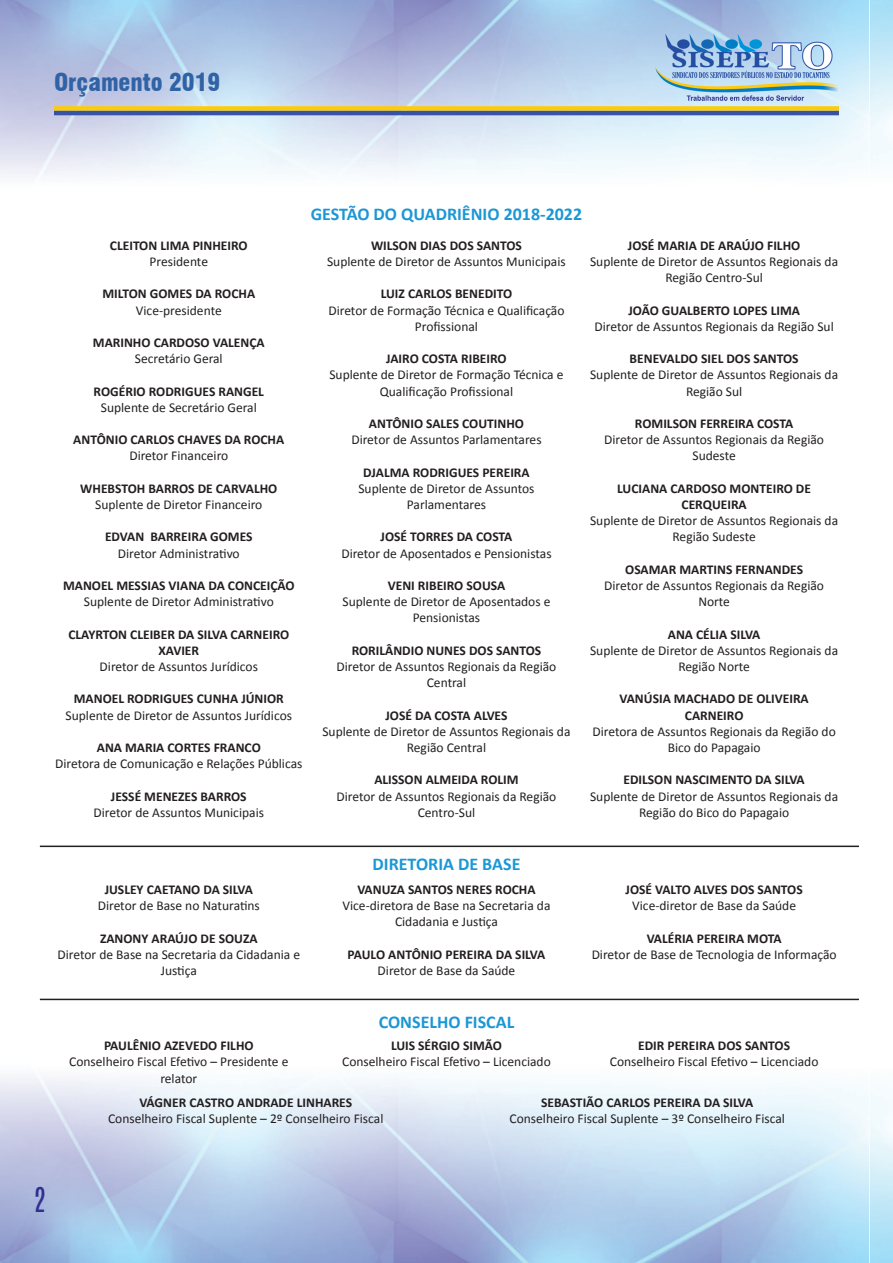
<style>
.page{position:relative;width:893px;height:1263px;background:#fff}
.page>*{position:absolute;margin:0;border:0;box-sizing:border-box;transform-origin:0 0}
.t1{font:28.8px "Antonio";color:#313092}
.t2{font:900 condensed 24px "Swiss 721 BT";color:#3063a6}
.t3{font:700 18px "Calibri";color:#1c97d5}
.t4{font:13.5px/16.2px "Calibri";color:#231f20;text-align:center}
.t5{font:700 13.5px/16.2px "Calibri";color:#231f20;text-align:center}
</style>
<div class="page">
<img style="left:0;top:0;width:869px;height:1263px">
<img style="left:869px;top:0;width:24px;height:1263px">
<div style="left:54px;top:106px;width:785px;height:5px;background:#fdcc09"></div>
<hr style="left:54px;top:111px;width:785px;height:4px;background:#3853a3">
<img style="left:655px;top:34px;width:184px;height:66px">
<hr style="left:40px;top:845px;width:819px;height:2px;background:#231f20">
<hr style="left:40px;top:999px;width:819px;height:1px;background:#231f20">
<h2 class="t2" style="left:54px;top:68px;width:168px">Orçamento 2019</h2>
<p class="t5" style="left:110px;top:237px;width:139px">CLEITON LIMA PINHEIRO</p>
<p class="t4" style="left:150px;top:253px;width:60px">Presidente</p>
<p class="t5" style="left:102px;top:286px;width:154px">MILTON GOMES DA ROCHA</p>
<p class="t4" style="left:136px;top:302px;width:87px">Vice-presidente</p>
<p class="t5" style="left:93px;top:334px;width:173px">MARINHO CARDOSO VALENÇA</p>
<p class="t4" style="left:135px;top:351px;width:89px">Secretário Geral</p>
<p class="t5" style="left:94px;top:383px;width:172px">ROGÉRIO RODRIGUES RANGEL</p>
<p class="t4" style="left:101px;top:399px;width:157px">Suplente de Secretário Geral</p>
<p class="t5" style="left:73px;top:431px;width:213px">ANTÔNIO CARLOS CHAVES DA ROCHA</p>
<p class="t4" style="left:129px;top:448px;width:100px">Diretor Financeiro</p>
<p class="t5" style="left:80px;top:480px;width:199px">WHEBSTOH BARROS DE CARVALHO</p>
<p class="t4" style="left:95px;top:496px;width:169px">Suplente de Diretor Financeiro</p>
<p class="t5" style="left:105px;top:529px;width:149px">EDVAN BARREIRA GOMES</p>
<p class="t4" style="left:118px;top:545px;width:123px">Diretor Administrativo</p>
<p class="t5" style="left:63px;top:577px;width:233px">MANOEL MESSIAS VIANA DA CONCEIÇÃO</p>
<p class="t4" style="left:84px;top:594px;width:192px">Suplente de Diretor Administrativo</p>
<p class="t5" style="left:68px;top:626px;width:222px">CLAYRTON CLEIBER DA SILVA CARNEIRO<br>XAVIER</p>
<p class="t4" style="left:100px;top:658px;width:160px">Diretor de Assuntos Jurídicos</p>
<p class="t5" style="left:74px;top:691px;width:212px">MANOEL RODRIGUES CUNHA JÚNIOR</p>
<p class="t4" style="left:66px;top:707px;width:228px">Suplente de Diretor de Assuntos Jurídicos</p>
<p class="t5" style="left:97px;top:739px;width:165px">ANA MARIA CORTES FRANCO</p>
<p class="t4" style="left:55px;top:756px;width:249px">Diretora de Comunicação e Relações Públicas</p>
<p class="t5" style="left:111px;top:788px;width:137px">JESSÉ MENEZES BARROS</p>
<p class="t4" style="left:94px;top:804px;width:172px">Diretor de Assuntos Municipais</p>
<h3 class="t3" style="left:311px;top:201px;width:273px">GESTÃO DO QUADRIÊNIO 2018-2022</h3>
<p class="t5" style="left:371px;top:237px;width:152px">WILSON DIAS DOS SANTOS</p>
<p class="t4" style="left:327px;top:253px;width:240px">Suplente de Diretor de Assuntos Municipais</p>
<p class="t5" style="left:381px;top:286px;width:133px">LUIZ CARLOS BENEDITO</p>
<p class="t4" style="left:328px;top:302px;width:238px">Diretor de Formação Técnica e Qualificação<br>Profissional</p>
<p class="t5" style="left:386px;top:350px;width:122px">JAIRO COSTA RIBEIRO</p>
<p class="t4" style="left:329px;top:367px;width:236px">Suplente de Diretor de Formação Técnica e<br>Qualificação Profissional</p>
<p class="t5" style="left:369px;top:415px;width:157px">ANTÔNIO SALES COUTINHO</p>
<p class="t4" style="left:351px;top:432px;width:192px">Diretor de Assuntos Parlamentares</p>
<p class="t5" style="left:363px;top:464px;width:168px">DJALMA RODRIGUES PEREIRA</p>
<p class="t4" style="left:358px;top:480px;width:178px">Suplente de Diretor de Assuntos<br>Parlamentares</p>
<p class="t5" style="left:381px;top:529px;width:133px">JOSÉ TORRES DA COSTA</p>
<p class="t4" style="left:341px;top:545px;width:212px">Diretor de Aposentados e Pensionistas</p>
<p class="t5" style="left:388px;top:577px;width:119px">VENI RIBEIRO SOUSA</p>
<p class="t4" style="left:342px;top:594px;width:209px">Suplente de Diretor de Aposentados e<br>Pensionistas</p>
<p class="t5" style="left:352px;top:642px;width:191px">RORILÂNDIO NUNES DOS SANTOS</p>
<p class="t4" style="left:337px;top:658px;width:221px">Diretor de Assuntos Regionais da Região<br>Central</p>
<p class="t5" style="left:385px;top:707px;width:123px">JOSÉ DA COSTA ALVES</p>
<p class="t4" style="left:322px;top:723px;width:250px">Suplente de Diretor de Assuntos Regionais da<br>Região Central</p>
<p class="t5" style="left:374px;top:772px;width:146px">ALISSON ALMEIDA ROLIM</p>
<p class="t4" style="left:337px;top:788px;width:221px">Diretor de Assuntos Regionais da Região<br>Centro-Sul</p>
<p class="t5" style="left:628px;top:237px;width:174px">JOSÉ MARIA DE ARAÚJO FILHO</p>
<p class="t4" style="left:590px;top:253px;width:250px">Suplente de Diretor de Assuntos Regionais da<br>Região Centro-Sul</p>
<p class="t5" style="left:628px;top:302px;width:173px">JOÃO GUALBERTO LOPES LIMA</p>
<p class="t4" style="left:594px;top:318px;width:241px">Diretor de Assuntos Regionais da Região Sul</p>
<p class="t5" style="left:630px;top:350px;width:170px">BENEVALDO SIEL DOS SANTOS</p>
<p class="t4" style="left:590px;top:367px;width:250px">Suplente de Diretor de Assuntos Regionais da<br>Região Sul</p>
<p class="t5" style="left:635px;top:415px;width:160px">ROMILSON FERREIRA COSTA</p>
<p class="t4" style="left:604px;top:432px;width:221px">Diretor de Assuntos Regionais da Região<br>Sudeste</p>
<p class="t5" style="left:617px;top:480px;width:195px">LUCIANA CARDOSO MONTEIRO DE<br>CERQUEIRA</p>
<p class="t4" style="left:590px;top:513px;width:250px">Suplente de Diretor de Assuntos Regionais da<br>Região Sudeste</p>
<p class="t5" style="left:625px;top:561px;width:179px">OSAMAR MARTINS FERNANDES</p>
<p class="t4" style="left:604px;top:577px;width:221px">Diretor de Assuntos Regionais da Região<br>Norte</p>
<p class="t5" style="left:668px;top:626px;width:94px">ANA CÉLIA SILVA</p>
<p class="t4" style="left:590px;top:642px;width:250px">Suplente de Diretor de Assuntos Regionais da<br>Região Norte</p>
<p class="t5" style="left:619px;top:691px;width:191px">VANÚSIA MACHADO DE OLIVEIRA<br>CARNEIRO</p>
<p class="t4" style="left:592px;top:723px;width:245px">Diretora de Assuntos Regionais da Região do<br>Bico do Papagaio</p>
<p class="t5" style="left:623px;top:772px;width:183px">EDILSON NASCIMENTO DA SILVA</p>
<p class="t4" style="left:590px;top:788px;width:250px">Suplente de Diretor de Assuntos Regionais da<br>Região do Bico do Papagaio</p>
<p class="t5" style="left:105px;top:881px;width:150px">JUSLEY CAETANO DA SILVA</p>
<p class="t4" style="left:98px;top:898px;width:164px">Diretor de Base no Naturatins</p>
<p class="t5" style="left:100px;top:930px;width:159px">ZANONY ARAÚJO DE SOUZA</p>
<p class="t4" style="left:58px;top:946px;width:244px">Diretor de Base na Secretaria da Cidadania e<br>Justiça</p>
<p class="t5" style="left:104px;top:1037px;width:151px">PAULÊNIO AZEVEDO FILHO</p>
<p class="t4" style="left:69px;top:1054px;width:221px">Conselheiro Fiscal Efetivo – Presidente e relator</p>
<h3 class="t3" style="left:373px;top:851px;width:149px">DIRETORIA DE BASE</h3>
<p class="t5" style="left:357px;top:881px;width:180px">VANUZA SANTOS NERES ROCHA</p>
<p class="t4" style="left:342px;top:898px;width:209px">Vice-diretora de Base na Secretaria da<br>Cidadania e Justiça</p>
<p class="t5" style="left:348px;top:946px;width:199px">PAULO ANTÔNIO PEREIRA DA SILVA</p>
<p class="t4" style="left:378px;top:962px;width:139px">Diretor de Base da Saúde</p>
<h3 class="t3" style="left:379px;top:1009px;width:137px">CONSELHO FISCAL</h3>
<p class="t5" style="left:391px;top:1037px;width:112px">LUIS SÉRGIO SIMÃO</p>
<p class="t4" style="left:342px;top:1054px;width:210px">Conselheiro Fiscal Efetivo – Licenciado</p>
<p class="t5" style="left:626px;top:881px;width:179px">JOSÉ VALTO ALVES DOS SANTOS</p>
<p class="t4" style="left:632px;top:898px;width:165px">Vice-diretor de Base da Saúde</p>
<p class="t5" style="left:647px;top:930px;width:136px">VALÉRIA PEREIRA MOTA</p>
<p class="t4" style="left:592px;top:946px;width:246px">Diretor de Base de Tecnologia de Informação</p>
<p class="t5" style="left:638px;top:1037px;width:153px">EDIR PEREIRA DOS SANTOS</p>
<p class="t4" style="left:610px;top:1054px;width:210px">Conselheiro Fiscal Efetivo – Licenciado</p>
<p class="t5" style="left:139px;top:1094px;width:214px">VÁGNER CASTRO ANDRADE LINHARES</p>
<p class="t4" style="left:108px;top:1110px;width:277px">Conselheiro Fiscal Suplente – 2º Conselheiro Fiscal</p>
<p class="t5" style="left:541px;top:1094px;width:214px">SEBASTIÃO CARLOS PEREIRA DA SILVA</p>
<p class="t4" style="left:509px;top:1110px;width:277px">Conselheiro Fiscal Suplente – 3º Conselheiro Fiscal</p>
<h1 class="t1" style="left:34px;top:1178px;width:14px">2</h1>
</div>
